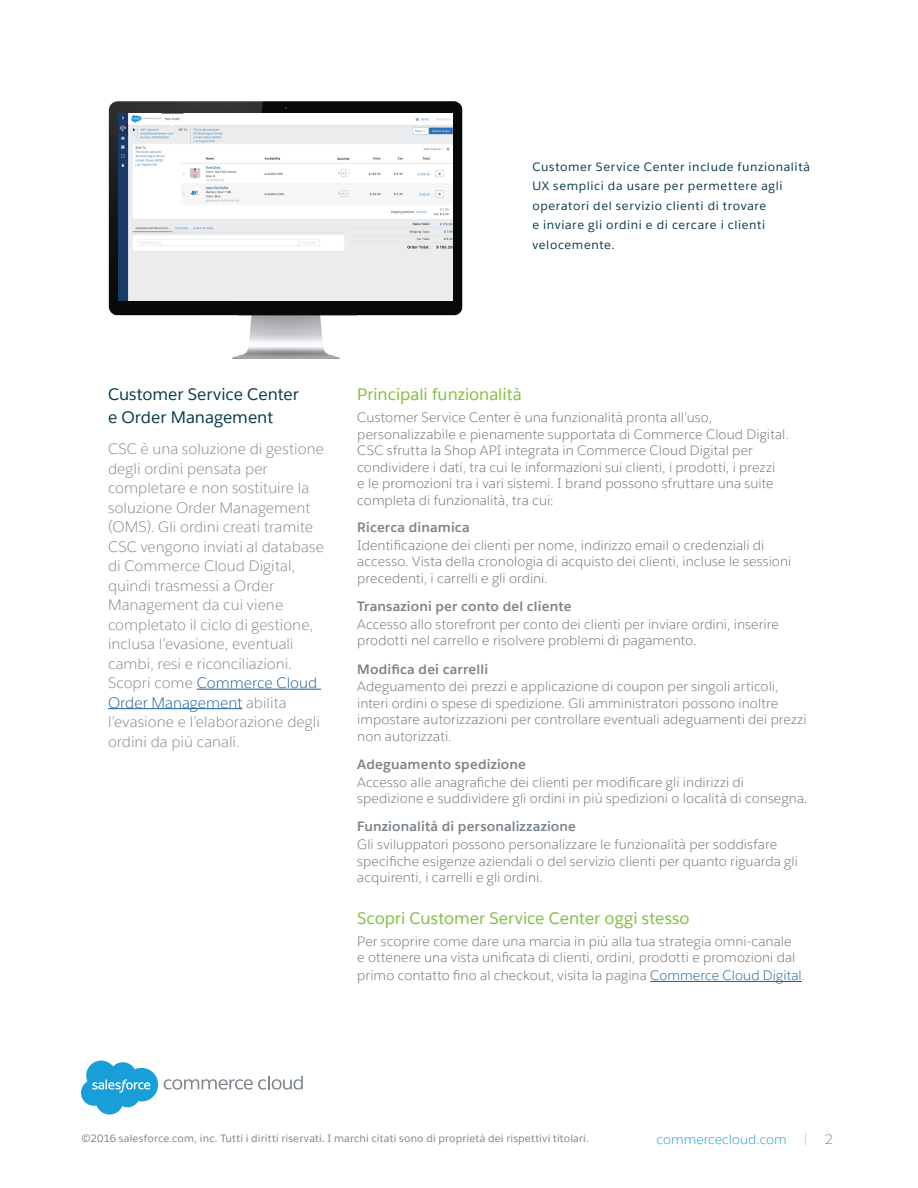
<style>
.page{position:relative;width:918px;height:1188px;background:#fff}
.page>*{position:absolute;margin:0;border:0;box-sizing:border-box;transform-origin:0 0}
.t1{font:16.5px "Salesforce Sans";color:#82be40}
.t2{font:16.5px/22.5px "Salesforce Sans";letter-spacing:-.005em;color:#0b3b4d}
.t3{font:300 15px/19.5px "Salesforce Sans";color:#7c858c}
.t4{font:300 13.5px/16.5px "Salesforce Sans";letter-spacing:.005em;color:#6c6d70}
.t5{font:700 13.5px "Salesforce Sans";letter-spacing:.01em;color:#7c858c}
.t6{font:300 13.5px "Salesforce Sans";color:#189fda}
.t7{font:12px/19.5px "Salesforce Sans";letter-spacing:.05em;color:#0b3b4d}
.t8{font:10.5px "Salesforce Sans";letter-spacing:.02em;color:#7c868d}
.s1{color:#175d9e}
.s2{color:#c1c1c1}
.s3{color:#7c868e}
</style>
<div class="page">
<hr style="left:197px;top:689px;width:124px;height:1px;background:#175d9e">
<hr style="left:108px;top:708px;width:134px;height:1px;background:#175d9e">
<hr style="left:650px;top:981px;width:152px;height:1px;background:#175d9e">
<img style="left:108px;top:102px;width:355px;height:257px">
<img style="left:119px;top:113px;width:333px;height:187px">
<svg style="left:81px;top:1061px;width:77px;height:54px"></svg>
<svg style="left:164px;top:1076px;width:139px;height:14px"></svg>
<p class="t7" style="left:532px;top:157px;width:279px">Customer Service Center include funzionalità UX semplici da usare per permettere agli operatori del servizio clienti di trovare<br>e inviare gli ordini e di cercare i clienti velocemente.</p>
<p class="t2" style="left:108px;top:383px;width:192px">Customer Service Center e Order Management</p>
<p class="t1" style="left:357px;top:384px;width:166px">Principali funzionalità</p>
<p class="t4" style="left:357px;top:409px;width:433px">Customer Service Center è una funzionalità pronta all’uso, personalizzabile e pienamente supportata di Commerce Cloud Digital.<br>CSC sfrutta la Shop API integrata in Commerce Cloud Digital per condividere i dati, tra cui le informazioni sui clienti, i prodotti, i prezzi<br>e le promozioni tra i vari sistemi. I brand possono sfruttare una suite completa di funzionalità, tra cui:</p>
<p class="t5" style="left:357px;top:519px;width:114px">Ricerca dinamica</p>
<p class="t4" style="left:357px;top:537px;width:436px">Identificazione dei clienti per nome, indirizzo email o credenziali di accesso. Vista della cronologia di acquisto dei clienti, incluse le sessioni precedenti, i carrelli e gli ordini.</p>
<p class="t5" style="left:357px;top:598px;width:216px">Transazioni per conto del cliente</p>
<p class="t4" style="left:357px;top:616px;width:423px">Accesso allo storefront per conto dei clienti per inviare ordini, inserire prodotti nel carrello e risolvere problemi di pagamento.</p>
<p class="t5" style="left:357px;top:660px;width:132px">Modifica dei carrelli</p>
<p class="t4" style="left:357px;top:678px;width:451px">Adeguamento dei prezzi e applicazione di coupon per singoli articoli, interi ordini o spese di spedizione. Gli amministratori possono inoltre impostare autorizzazioni per controllare eventuali adeguamenti dei prezzi non autorizzati.</p>
<p class="t5" style="left:357px;top:756px;width:170px">Adeguamento spedizione</p>
<p class="t4" style="left:357px;top:774px;width:452px">Accesso alle anagrafiche dei clienti per modificare gli indirizzi di spedizione e suddividere gli ordini in più spedizioni o località di consegna.</p>
<p class="t5" style="left:357px;top:818px;width:220px">Funzionalità di personalizzazione</p>
<p class="t4" style="left:357px;top:836px;width:442px">Gli sviluppatori possono personalizzare le funzionalità per soddisfare specifiche esigenze aziendali o del servizio clienti per quanto riguarda gli acquirenti, i carrelli e gli ordini.</p>
<p class="t1" style="left:357px;top:908px;width:334px">Scopri Customer Service Center oggi stesso</p>
<p class="t4" style="left:357px;top:933px;width:440px">Per scoprire come dare una marcia in più alla tua strategia omni-canale e ottenere una vista unificata di clienti, ordini, prodotti e promozioni dal</p>
<p class="t4" style="left:357px;top:967px;width:449px">primo contatto fino al checkout, visita la pagina <span class="s1">Commerce Cloud Digital</span>.</p>
<p class="t3" style="left:108px;top:439px;width:218px">CSC è una soluzione di gestione degli ordini pensata per completare e non sostituire la soluzione Order Management (OMS). Gli ordini creati tramite<br>CSC vengono inviati al database di Commerce Cloud Digital, quindi trasmessi a Order<br>Management da cui viene completato il ciclo di gestione, inclusa l’evasione, eventuali cambi, resi e riconciliazioni.<br>Scopri come <span class="s1">Commerce Cloud<br>Order Management</span> abilita l’evasione e l’elaborazione degli ordini da più canali.</p>
<p class="t8" style="left:81px;top:1131px;width:509px">©2016 salesforce.com, inc. Tutti i diritti riservati. I marchi citati sono di proprietà dei rispettivi titolari.</p>
<p class="t6" style="left:657px;top:1131px;width:178px">commercecloud.com <span class="s2">|</span> <span class="s3">2</span></p>
</div>
